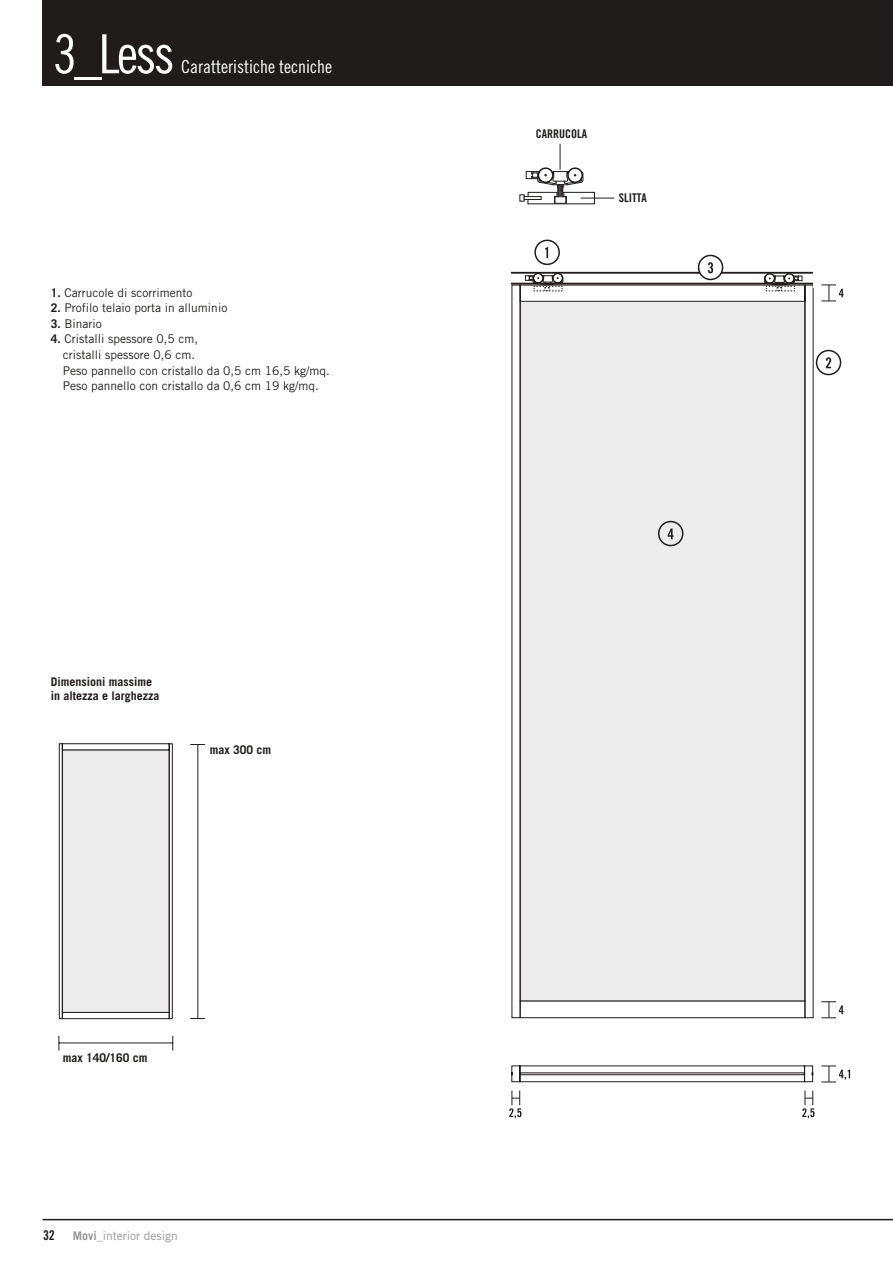
<style>
.page{position:relative;width:893px;height:1263px;background:#fff}
.page>*{position:absolute;margin:0;border:0;box-sizing:border-box;transform-origin:0 0}
.t1{font:54px "Trade Gothic Cond Eighteen";color:#fff}
.t2{font:18px "Trade Gothic Cond Eighteen";color:#fff}
.t3{font:13.5px "Trade Gothic Bold Cond Twenty";color:#211c1c}
.t4{font:12px/15.6px "Trade Gothic";color:#211c1c}
.t5{font:700 12px/14.4px "Trade Gothic";color:#211c1c}
.t6{font:12px "Trade Gothic";color:#969699}
.t7{font:12px "Trade Gothic Bold Cond Twenty";color:#211c1c}
.s1{font-weight:700}
</style>
<div class="page">
<hr style="left:42px;top:1219px;width:851px;height:1px;background:#211c1c">
<div style="left:42px;top:0;width:851px;height:85px;background:#211c1c"></div>
<svg style="left:59px;top:743px;width:146px;height:308px"></svg>
<div style="left:528px;top:192px;width:67px;height:12px;border:1px solid #211c1c"></div>
<hr style="left:581px;top:198px;width:33px;height:1px;background:#211c1c">
<div style="left:534px;top:240px;width:26px;height:25px;border:2px solid #211c1c;border-radius:50%"></div>
<div style="left:816px;top:350px;width:25px;height:25px;border:2px solid #211c1c;border-radius:50%"></div>
<svg style="left:826px;top:357px;width:5px;height:11px"></svg>
<svg style="left:511px;top:302px;width:302px;height:780px;background:#eaeaea"></svg>
<div style="left:658px;top:521px;width:25px;height:25px;border:2px solid #211c1c;border-radius:50%"></div>
<svg style="left:668px;top:528px;width:5px;height:11px"></svg>
<svg style="left:509px;top:1091px;width:12px;height:28px"></svg>
<svg style="left:802px;top:1091px;width:12px;height:28px"></svg>
<svg style="left:821px;top:1002px;width:22px;height:17px"></svg>
<svg style="left:821px;top:1066px;width:29px;height:17px"></svg>
<svg style="left:520px;top:144px;width:63px;height:60px"></svg>
<svg style="left:511px;top:247px;width:332px;height:55px"></svg>
<h1 class="t1" style="left:53px;top:34px;width:123px">3_Less</h1>
<h2 class="t2" style="left:181px;top:60px;width:152px">Caratteristiche tecniche</h2>
<p class="t4" style="left:51px;top:286px;width:143px"><span class="s1">1.</span> Carrucole di scorrimento</p>
<p class="t4" style="left:51px;top:301px;width:178px"><span class="s1">2.</span> Profilo telaio porta in alluminio</p>
<p class="t4" style="left:51px;top:317px;width:53px"><span class="s1">3.</span> Binario</p>
<p class="t4" style="left:63px;top:332px;width:268px;text-indent:-12px"><span class="s1">4.</span> Cristalli spessore 0,5 cm,<br>cristalli spessore 0,6 cm.<br>Peso pannello con cristallo da 0,5 cm 16,5 kg/mq.<br>Peso pannello con cristallo da 0,6 cm 19 kg/mq.</p>
<p class="t5" style="left:51px;top:675px;width:110px">Dimensioni massime in altezza e larghezza</p>
<p class="t5" style="left:210px;top:743px;width:63px">max 300 cm</p>
<p class="t5" style="left:63px;top:1052px;width:86px">max 140/160 cm</p>
<p class="t3" style="left:43px;top:1230px;width:13px">32</p>
<p class="t6" style="left:73px;top:1231px;width:106px"><span class="s1">Movi</span>_interior design</p>
<p class="t7" style="left:536px;top:129px;width:53px">CARRUCOLA</p>
<p class="t7" style="left:619px;top:193px;width:29px">SLITTA</p>
</div>
